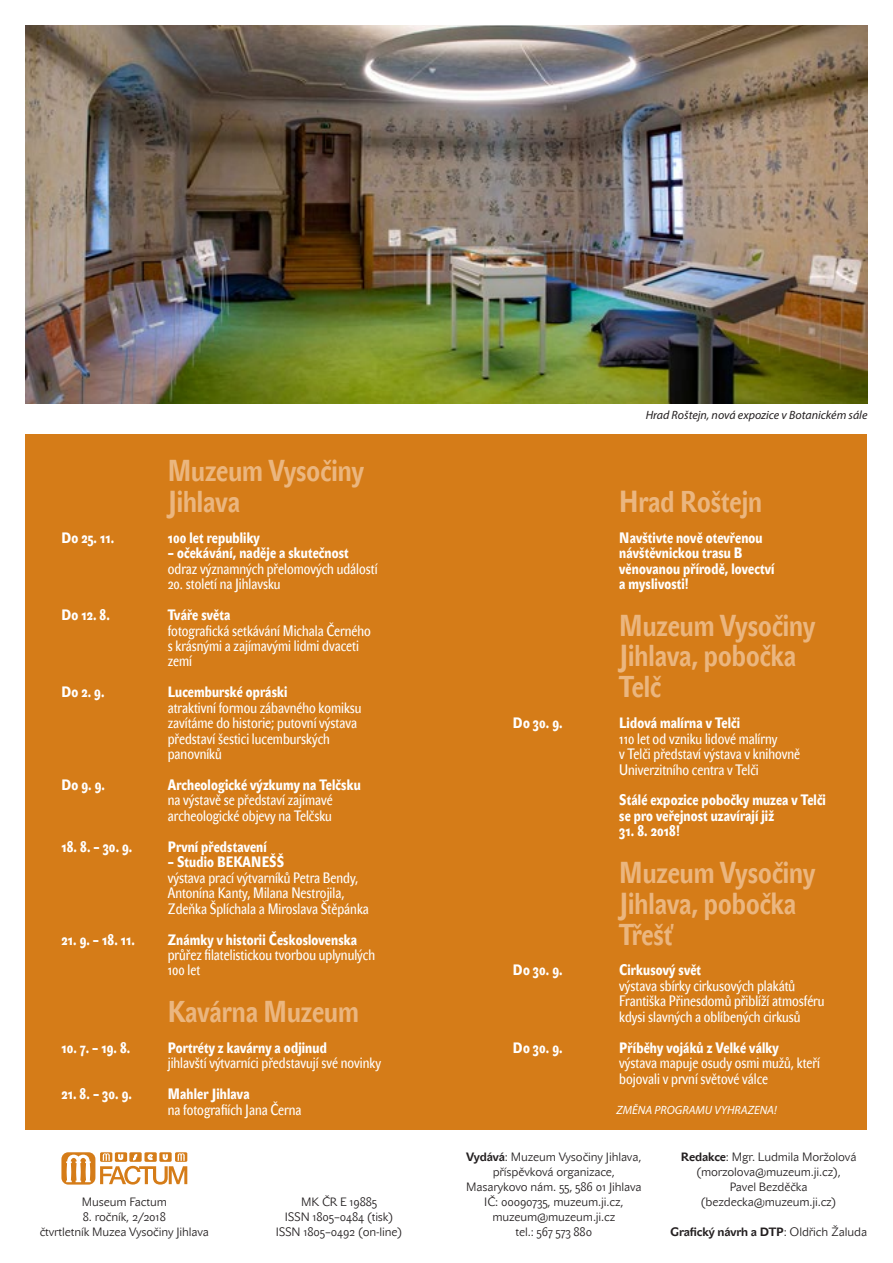
<style>
.page{position:relative;width:893px;height:1263px;background:#fff}
.page>*{position:absolute;margin:0;border:0;box-sizing:border-box;transform-origin:0 0}
.t1{font:700 30px/30.9px "John Sans Cond Text CE";color:#ebb67f}
.t2{font:15px/15.5px "John Sans Cond Text CE";color:#fff}
.t3{font:15px/15.5px "John Sans Cond Heavy CE";letter-spacing:.01em;color:#fff}
.t4{font:12px/15px "John Sans Lite CE";letter-spacing:-.01em;color:#231f20;text-align:center}
.t5{font:italic 12px "Myriad Pro";color:#231f20}
.t6{font:700 12px "John Sans Text CE";letter-spacing:-.01em;color:#231f20}
.t7{font:italic 12px "Myriad Pro";color:#fff}
.s1{font-family:"John Sans Text CE";font-weight:700}
.s2{font-family:"John Sans Lite CE";font-weight:400}
</style>
<div class="page">
<div style="left:26px;top:435px;width:841px;height:695px;background:#d57c18"></div>
<svg style="left:61px;top:1152px;width:126px;height:32px"></svg>
<img style="left:26px;top:26px;width:841px;height:378px">
<h1 class="t1" style="left:168px;top:455px;width:197px">Muzeum Vysočiny<br>Jihlava</h1>
<p class="t3" style="left:61px;top:530px;width:54px">Do 25. 11.</p>
<p class="t3" style="left:168px;top:530px;width:94px">100 let republiky</p>
<p class="t3" style="left:168px;top:546px;width:182px">– očekávání, naděje a skutečnost</p>
<p class="t2" style="left:168px;top:561px;width:211px">odraz významných přelomových událostí</p>
<p class="t2" style="left:168px;top:576px;width:114px">20. století na Jihlavsku</p>
<p class="t3" style="left:61px;top:607px;width:50px">Do 12. 8.</p>
<p class="t3" style="left:168px;top:607px;width:64px">Tváře světa</p>
<p class="t2" style="left:168px;top:623px;width:205px">fotografická setkávání Michala Černého s krásnými a zajímavými lidmi dvaceti zemí</p>
<p class="t3" style="left:61px;top:685px;width:45px">Do 2. 9.</p>
<p class="t3" style="left:168px;top:685px;width:121px">Lucemburské opráski</p>
<p class="t2" style="left:168px;top:700px;width:195px">atraktivní formou zábavného komiksu zavítáme do historie; putovní výstava představí šestici lucemburských panovníků</p>
<p class="t3" style="left:61px;top:777px;width:45px">Do 9. 9.</p>
<p class="t3" style="left:168px;top:777px;width:194px">Archeologické výzkumy na Telčsku</p>
<p class="t2" style="left:168px;top:793px;width:166px">na výstavě se představí zajímavé archeologické objevy na Telčsku</p>
<p class="t3" style="left:61px;top:839px;width:73px">18. 8. – 30. 9.</p>
<p class="t3" style="left:168px;top:839px;width:101px">První představení</p>
<p class="t3" style="left:168px;top:855px;width:118px">– Studio BEKANEŠŠ</p>
<p class="t2" style="left:168px;top:870px;width:203px">výstava prací výtvarníků Petra Bendy,<br>Antonína Kanty, Milana Nestrojila,<br>Zdeňka Šplíchala a Miroslava Štěpánka</p>
<p class="t3" style="left:61px;top:932px;width:75px">21. 9. – 18. 11.</p>
<p class="t3" style="left:168px;top:932px;width:191px">Známky v historii Československa</p>
<p class="t2" style="left:168px;top:947px;width:209px">průřez filatelistickou tvorbou uplynulých<br>100 let</p>
<h1 class="t1" style="left:168px;top:996px;width:193px">Kavárna Muzeum</h1>
<p class="t3" style="left:61px;top:1040px;width:70px">10. 7. – 19. 8.</p>
<p class="t3" style="left:168px;top:1040px;width:161px">Portréty z kavárny a odjinud</p>
<p class="t2" style="left:168px;top:1055px;width:215px">jihlavští výtvarníci představují své novinky</p>
<p class="t3" style="left:61px;top:1086px;width:72px">21. 8. – 30. 9.</p>
<p class="t3" style="left:168px;top:1086px;width:83px">Mahler Jihlava</p>
<p class="t2" style="left:168px;top:1102px;width:135px">na fotografiích Jana Černa</p>
<p class="t4" style="left:82px;top:1194px;width:86px">Museum Factum</p>
<p class="t4" style="left:40px;top:1209px;width:171px">8. ročník, 2/2018<br>čtvrtletník Muzea Vysočiny Jihlava</p>
<p class="t4" style="left:276px;top:1194px;width:128px">MK ČR E 19885<br>ISSN 1805–0484 (tisk)<br>ISSN 1805–0492 (on-line)</p>
<p class="t5" style="left:646px;top:408px;width:223px">Hrad Roštejn, nová expozice v Botanickém sále</p>
<h1 class="t1" style="left:619px;top:486px;width:144px">Hrad Roštejn</h1>
<p class="t3" style="left:619px;top:530px;width:157px">Navštivte nově otevřenou návštěvnickou trasu B věnovanou přírodě, lovectví a myslivosti!</p>
<h1 class="t1" style="left:619px;top:610px;width:197px">Muzeum Vysočiny<br>Jihlava, pobočka<br>Telč</h1>
<p class="t3" style="left:513px;top:715px;width:51px">Do 30. 9.</p>
<p class="t3" style="left:619px;top:715px;width:122px">Lidová malírna v Telči</p>
<p class="t2" style="left:619px;top:731px;width:182px">110 let od vzniku lidové malírny<br>v Telči představí výstava v knihovně<br>Univerzitního centra v Telči</p>
<p class="t3" style="left:619px;top:793px;width:208px">Stálé expozice pobočky muzea v Telči se pro veřejnost uzavírají již</p>
<p class="t3" style="left:619px;top:824px;width:62px">31. 8. 2018!</p>
<h1 class="t1" style="left:619px;top:857px;width:197px">Muzeum Vysočiny<br>Jihlava, pobočka<br>Třešť</h1>
<p class="t3" style="left:513px;top:963px;width:51px">Do 30. 9.</p>
<p class="t3" style="left:619px;top:963px;width:83px">Cirkusový svět</p>
<p class="t2" style="left:619px;top:978px;width:207px">výstava sbírky cirkusových plakátů<br>Františka Přinesdomů přiblíží atmosféru kdysi slavných a oblíbených cirkusů</p>
<p class="t3" style="left:513px;top:1040px;width:51px">Do 30. 9.</p>
<p class="t3" style="left:619px;top:1040px;width:161px">Příběhy vojáků z Velké války</p>
<p class="t2" style="left:619px;top:1055px;width:202px">výstava mapuje osudy osmi mužů, kteří bojovali v první světové válce</p>
<p class="t7" style="left:617px;top:1102px;width:162px">ZMĚNA PROGRAMU VYHRAZENA!</p>
<p class="t4" style="left:466px;top:1149px;width:177px"><span class="s1">Vydává</span>: Muzeum Vysočiny Jihlava, příspěvková organizace,<br>Masarykovo nám. 55, 586 01 Jihlava<br>IČ: 00090735, muzeum.ji.cz, muzeum@muzeum.ji.cz<br>tel.: 567 573 880</p>
<p class="t4" style="left:681px;top:1149px;width:177px"><span class="s1">Redakce</span>: Mgr. Ludmila Moržolová (morzolova@muzeum.ji.cz),<br>Pavel Bezděčka (bezdecka@muzeum.ji.cz)</p>
<p class="t6" style="left:670px;top:1225px;width:199px">Grafický návrh a DTP<span class="s2">: Oldřich Žaluda</span></p>
</div>
